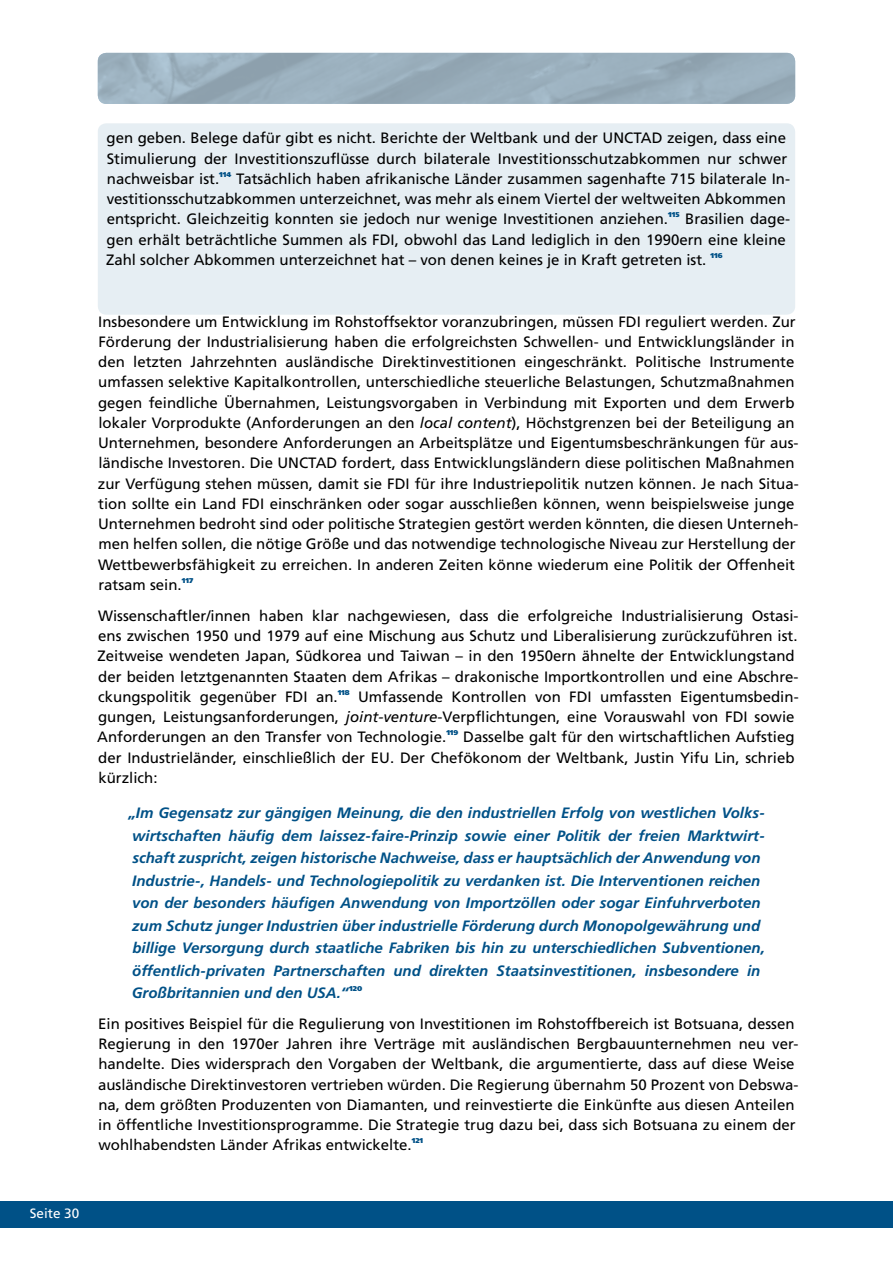
<style>
.page{position:relative;width:893px;height:1263px;background:#fff}
.page>*{position:absolute;margin:0;border:0;box-sizing:border-box;transform-origin:0 0}
.t1{font:15px/20.2px "Frutiger";color:#000}
.t2{font:italic 700 15px/22.5px "Frutiger";color:#005187}
.t3{font:13.5px "Frutiger";color:#fff}
.t4{font:900 7.05px "Frutiger";color:#005187}
.s1{font-style:italic}
</style>
<div class="page">
<div style="left:0;top:1201px;width:893px;height:26px;background:#005187"></div>
<div style="left:98px;top:123px;width:697px;height:192px;background:#e6eef3;border-radius:9px"></div>
<p class="t1" style="left:107px;top:128px;width:682px;text-align:justify">gen geben. Belege dafür gibt es nicht. Berichte der Weltbank und der UNCTAD zeigen, dass eine Stimulierung der Investitionszuflüsse durch bilaterale Investitionsschutzabkommen nur schwer nachweisbar ist.</p>
<p class="t4" style="left:219px;top:170px;width:14px">114</p>
<p class="t1" style="left:107px;top:169px;width:685px;text-indent:129px">Tatsächlich haben afrikanische Länder zusammen sagenhafte 715 bilaterale In&shy;vestitionsschutzabkommen unterzeichnet, was mehr als einem Viertel der weltweiten Abkommen entspricht. Gleichzeitig konnten sie jedoch nur wenige Investitionen anziehen.</p>
<p class="t4" style="left:668px;top:211px;width:13px">115</p>
<p class="t1" style="left:106px;top:209px;width:685px;text-indent:579px">Brasilien dage&shy;gen erhält beträchtliche Summen als FDI, obwohl das Land lediglich in den 1990ern eine kleine<br>Zahl solcher Abkommen unterzeichnet hat – von denen keines je in Kraft getreten ist.</p>
<p class="t4" style="left:710px;top:251px;width:14px">116</p>
<p class="t1" style="left:98px;top:311px;width:702px">Insbesondere um Entwicklung im Rohstoffsektor voranzubringen, müssen FDI reguliert werden. Zur Förderung der Industrialisierung haben die erfolgreichsten Schwellen- und Entwicklungsländer in den letzten Jahrzehnten ausländische Direktinvestitionen eingeschränkt. Politische Instrumente umfassen selektive Kapitalkontrollen, unterschiedliche steuerliche Belastungen, Schutzmaßnahmen gegen feindliche Übernahmen, Leistungsvorgaben in Verbindung mit Exporten und dem Erwerb lokaler Vorprodukte (Anforderungen an den <span class="s1">local content</span>), Höchstgrenzen bei der Beteiligung an Unternehmen, besondere Anforderungen an Arbeitsplätze und Eigentumsbeschränkungen für aus&shy;ländische Investoren. Die UNCTAD fordert, dass Entwicklungsländern diese politischen Maßnahmen zur Verfügung stehen müssen, damit sie FDI für ihre Industriepolitik nutzen können. Je nach Situa&shy;tion sollte ein Land FDI einschränken oder sogar ausschließen können, wenn beispielsweise junge Unternehmen bedroht sind oder politische Strategien gestört werden könnten, die diesen Unterneh&shy;men helfen sollen, die nötige Größe und das notwendige technologische Niveau zur Herstellung der Wettbewerbsfähigkeit zu erreichen. In anderen Zeiten könne wiederum eine Politik der Offenheit ratsam sein.</p>
<p class="t4" style="left:182px;top:576px;width:13px">117</p>
<p class="t1" style="left:98px;top:605px;width:702px">Wissenschaftler/innen haben klar nachgewiesen, dass die erfolgreiche Industrialisierung Ostasi&shy;ens zwischen 1950 und 1979 auf eine Mischung aus Schutz und Liberalisierung zurückzuführen ist.<br>Zeitweise wendeten Japan, Südkorea und Taiwan – in den 1950ern ähnelte der Entwicklungstand der beiden letztgenannten Staaten dem Afrikas – drakonische Importkontrollen und eine Abschre&shy;ckungspolitik gegenüber FDI an.</p>
<p class="t4" style="left:338px;top:688px;width:14px">118</p>
<p class="t1" style="left:97px;top:686px;width:703px;text-indent:261px">Umfassende Kontrollen von FDI umfassten Eigentumsbedin&shy;gungen, Leistungsanforderungen, <span class="s1">joint-venture</span>-Verpflichtungen, eine Vorauswahl von FDI sowie<br>Anforderungen an den Transfer von Technologie.</p>
<p class="t4" style="left:446px;top:728px;width:14px">119</p>
<p class="t1" style="left:98px;top:727px;width:698px;text-align:justify;text-indent:365px">Dasselbe galt für den wirtschaftlichen Aufstieg der Industrieländer, einschließlich der EU. Der Chefökonom der Weltbank, Justin Yifu Lin, schrieb kürzlich:</p>
<p class="t2" style="left:128px;top:802px;width:638px">„Im Gegensatz zur gängigen Meinung, die den industriellen Erfolg von westlichen Volks&shy;wirtschaften häufig dem laissez-faire-Prinzip sowie einer Politik der freien Marktwirt&shy;schaft zuspricht, zeigen historische Nachweise, dass er hauptsächlich der Anwendung von Industrie-, Handels- und Technologiepolitik zu verdanken ist. Die Interventionen reichen von der besonders häufigen Anwendung von Importzöllen oder sogar Einfuhrverboten zum Schutz junger Industrien über industrielle Förderung durch Monopolgewährung und billige Versorgung durch staatliche Fabriken bis hin zu unterschiedlichen Subventionen, öffentlich-privaten Partnerschaften und direkten Staatsinvestitionen, insbesondere in Großbritannien und den USA.“</p>
<p class="t4" style="left:349px;top:984px;width:14px">120</p>
<p class="t1" style="left:98px;top:1014px;width:702px">Ein positives Beispiel für die Regulierung von Investitionen im Rohstoffbereich ist Botsuana, dessen Regierung in den 1970er Jahren ihre Verträge mit ausländischen Bergbauunternehmen neu ver&shy;handelte. Dies widersprach den Vorgaben der Weltbank, die argumentierte, dass auf diese Weise ausländische Direktinvestoren vertrieben würden. Die Regierung übernahm 50 Prozent von Debswa&shy;na, dem größten Produzenten von Diamanten, und reinvestierte die Einkünfte aus diesen Anteilen in öffentliche Investitionsprogramme. Die Strategie trug dazu bei, dass sich Botsuana zu einem der wohlhabendsten Länder Afrikas entwickelte.</p>
<p class="t4" style="left:412px;top:1137px;width:13px">121</p>
<p class="t3" style="left:30px;top:1205px;width:51px">Seite 30</p>
</div>
